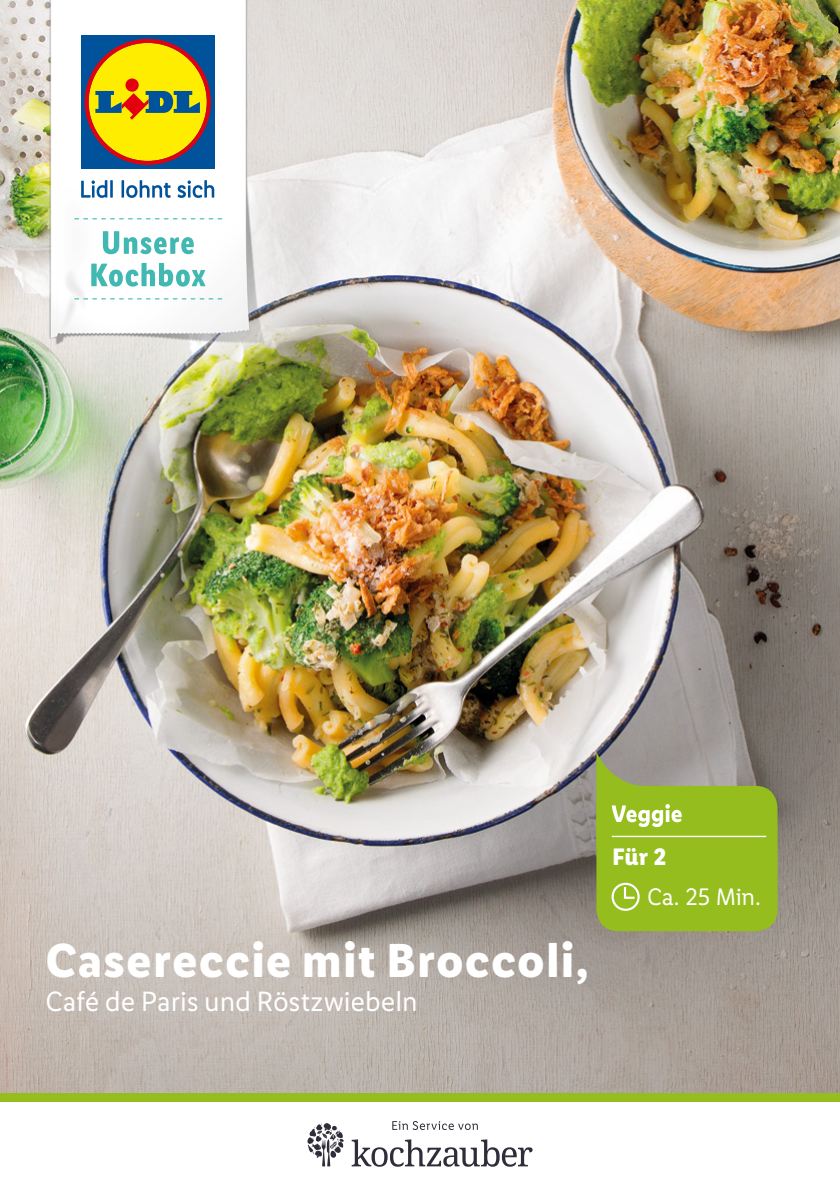
<style>
.page{position:relative;width:840px;height:1191px;background:#fff}
.page>*{position:absolute;margin:0;border:0;box-sizing:border-box;transform-origin:0 0}
.t1{font:700 48px "Lidl Font";letter-spacing:.02em;color:#fff}
.t2{font:28px "Lidl Font";letter-spacing:-.005em;color:#fff}
.t3{font:24px "Lidl Font";color:#fff}
.t4{font:700 24px "Lidl Font";color:#fff}
</style>
<div class="page">
<img style="left:0;top:0;width:839px;height:1093px">
<div style="left:0;top:1093px;width:839px;height:8px;background:#94bd1d"></div>
<div style="left:596px;top:786px;width:181px;height:145px;background:#94bd1d;border-radius:22px"></div>
<hr style="left:611px;top:835px;width:154px;height:2px;background:#fff">
<svg style="left:596px;top:751px;width:85px;height:95px"></svg>
<div style="left:611px;top:882px;width:28px;height:29px;border:2px solid #fff;border-radius:50%"></div>
<svg style="left:622px;top:884px;width:14px;height:15px"></svg>
<img style="left:17px;top:175px;width:256px;height:183px">
<img style="left:17px;top:0;width:259px;height:175px">
<svg style="left:81px;top:180px;width:26px;height:18px"></svg>
<hr style="left:110px;top:180px;width:3px;height:18px;background:#00539b">
<hr style="left:121px;top:180px;width:3px;height:18px;background:#00539b">
<svg style="left:126px;top:180px;width:44px;height:18px"></svg>
<svg style="left:177px;top:180px;width:37px;height:18px"></svg>
<div style="left:81px;top:35px;width:133px;height:133px;background:#00539b"></div>
<svg style="left:85px;top:39px;width:126px;height:126px"></svg>
<svg style="left:74px;top:218px;width:148px;height:1px"></svg>
<svg style="left:74px;top:298px;width:148px;height:1px"></svg>
<svg style="left:103px;top:231px;width:91px;height:23px"></svg>
<svg style="left:91px;top:263px;width:114px;height:24px"></svg>
<svg style="left:351px;top:1139px;width:181px;height:27px"></svg>
<svg style="left:307px;top:1123px;width:37px;height:43px"></svg>
<svg style="left:392px;top:1121px;width:85px;height:9px"></svg>
<h1 class="t1" style="left:45px;top:933px;width:544px">Casereccie mit Broccoli,</h1>
<p class="t2" style="left:45px;top:985px;width:373px">Café de Paris und Röstzwiebeln</p>
<p class="t4" style="left:612px;top:843px;width:56px">Für 2</p>
<p class="t3" style="left:646px;top:884px;width:115px">Ca. 25 Min.</p>
</div>
